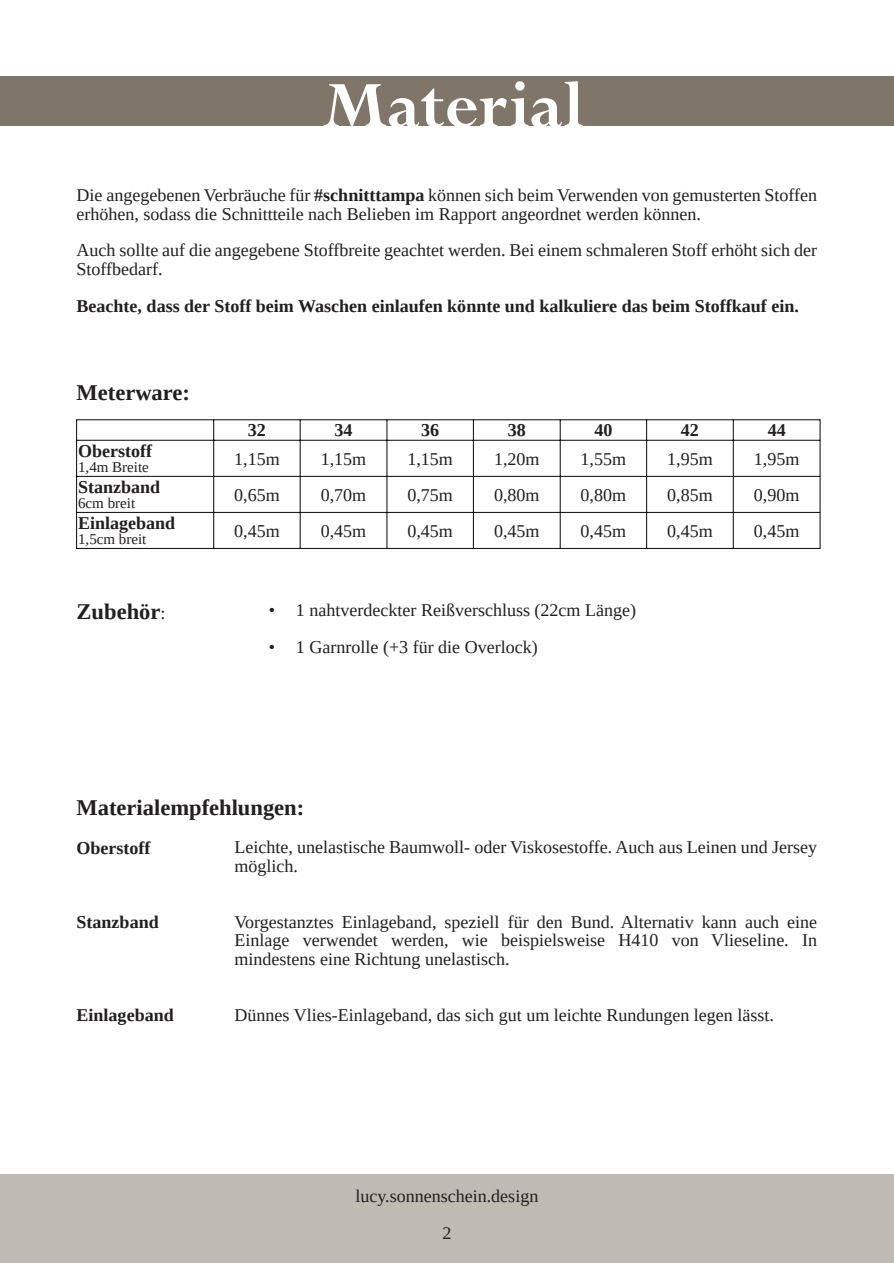
<style>
.page{position:relative;width:894px;height:1263px;background:#fff}
.page>*{position:absolute;margin:0;border:0;box-sizing:border-box;transform-origin:0 0}
.t1{font:700 72px "Perpetua";color:#fff}
.t2{font:700 22.5px "Liberation Serif";color:#231f20}
.t3{font:18px/18.8px "Liberation Serif";color:#231f20}
.t4{font:700 18px "Liberation Serif";color:#231f20}
.t5{font:15px "Liberation Serif";color:#231f20}
.s1{font-weight:700}
.s2{font-weight:400;font-size:18px}
</style>
<div class="page">
<div style="left:0;top:1174px;width:893px;height:89px;background:#bfbab4"></div>
<div style="left:0;top:76px;width:893px;height:50px;background:#7f7569"></div>
<hr style="left:76px;top:419px;width:1px;height:130px;background:#080704">
<hr style="left:819px;top:419px;width:1px;height:130px;background:#080704">
<hr style="left:213px;top:420px;width:1px;height:128px;background:#080704">
<hr style="left:300px;top:420px;width:1px;height:128px;background:#080704">
<hr style="left:386px;top:420px;width:1px;height:128px;background:#080704">
<hr style="left:473px;top:420px;width:1px;height:128px;background:#080704">
<hr style="left:559px;top:420px;width:1px;height:128px;background:#080704">
<hr style="left:646px;top:420px;width:1px;height:128px;background:#080704">
<hr style="left:732px;top:420px;width:1px;height:128px;background:#080704">
<hr style="left:77px;top:419px;width:742px;height:1px;background:#080704">
<hr style="left:77px;top:440px;width:742px;height:1px;background:#080704">
<hr style="left:77px;top:476px;width:742px;height:1px;background:#080704">
<hr style="left:77px;top:512px;width:742px;height:1px;background:#080704">
<hr style="left:77px;top:548px;width:742px;height:1px;background:#080704">
<h1 class="t1" style="left:322px;top:81px;width:263px">Material</h1>
<p class="t3" style="left:77px;top:187px;width:741px">Die angegebenen Verbräuche für <span class="s1">#schnitttampa</span> können sich beim Verwenden von gemusterten Stoffen erhöhen, sodass die Schnittteile nach Belieben im Rapport angeordnet werden können.</p>
<p class="t3" style="left:77px;top:243px;width:741px">Auch sollte auf die angegebene Stoffbreite geachtet werden. Bei einem schmaleren Stoff erhöht sich der<br>Stoffbedarf.</p>
<p class="t4" style="left:77px;top:300px;width:723px">Beachte, dass der Stoff beim Waschen einlaufen könnte und kalkuliere das beim Stoffkauf ein.</p>
<p class="t2" style="left:77px;top:385px;width:115px">Meterware:</p>
<p class="t4" style="left:78px;top:445px;width:75px">Oberstoff</p>
<p class="t5" style="left:78px;top:462px;width:72px">1,4m Breite</p>
<p class="t4" style="left:248px;top:424px;width:19px">32</p>
<p class="t4" style="left:334px;top:424px;width:19px">34</p>
<p class="t4" style="left:421px;top:424px;width:19px">36</p>
<p class="t4" style="left:507px;top:424px;width:19px">38</p>
<p class="t4" style="left:594px;top:424px;width:19px">40</p>
<p class="t4" style="left:680px;top:424px;width:19px">42</p>
<p class="t4" style="left:767px;top:424px;width:19px">44</p>
<p class="t3" style="left:234px;top:451px;width:47px">1,15m</p>
<p class="t3" style="left:320px;top:451px;width:47px">1,15m</p>
<p class="t3" style="left:407px;top:451px;width:47px">1,15m</p>
<p class="t3" style="left:494px;top:451px;width:47px">1,20m</p>
<p class="t3" style="left:580px;top:451px;width:47px">1,55m</p>
<p class="t3" style="left:667px;top:451px;width:47px">1,95m</p>
<p class="t3" style="left:753px;top:451px;width:47px">1,95m</p>
<p class="t4" style="left:78px;top:481px;width:84px">Stanzband</p>
<p class="t5" style="left:78px;top:498px;width:59px">6cm breit</p>
<p class="t3" style="left:234px;top:487px;width:47px">0,65m</p>
<p class="t3" style="left:320px;top:487px;width:47px">0,70m</p>
<p class="t3" style="left:407px;top:487px;width:47px">0,75m</p>
<p class="t3" style="left:494px;top:487px;width:47px">0,80m</p>
<p class="t3" style="left:580px;top:487px;width:47px">0,80m</p>
<p class="t3" style="left:667px;top:487px;width:47px">0,85m</p>
<p class="t3" style="left:753px;top:487px;width:47px">0,90m</p>
<p class="t4" style="left:78px;top:517px;width:99px">Einlageband</p>
<p class="t5" style="left:78px;top:534px;width:70px">1,5cm breit</p>
<p class="t3" style="left:234px;top:523px;width:47px">0,45m</p>
<p class="t3" style="left:320px;top:523px;width:47px">0,45m</p>
<p class="t3" style="left:407px;top:523px;width:47px">0,45m</p>
<p class="t3" style="left:494px;top:523px;width:47px">0,45m</p>
<p class="t3" style="left:580px;top:523px;width:47px">0,45m</p>
<p class="t3" style="left:667px;top:523px;width:47px">0,45m</p>
<p class="t3" style="left:753px;top:523px;width:47px">0,45m</p>
<p class="t2" style="left:77px;top:604px;width:90px">Zubehör<span class="s2">:</span></p>
<p class="t3" style="left:269px;top:602px;width:368px">• 1 nahtverdeckter Reißverschluss (22cm Länge)</p>
<p class="t3" style="left:269px;top:639px;width:270px">• 1 Garnrolle (+3 für die Overlock)</p>
<p class="t2" style="left:77px;top:800px;width:229px">Materialempfehlungen:</p>
<p class="t4" style="left:77px;top:842px;width:75px">Oberstoff</p>
<p class="t4" style="left:77px;top:916px;width:84px">Stanzband</p>
<p class="t4" style="left:77px;top:1009px;width:99px">Einlageband</p>
<p class="t3" style="left:234px;top:839px;width:584px">Leichte, unelastische Baumwoll- oder Viskosestoffe. Auch aus Leinen und Jersey möglich.</p>
<p class="t3" style="left:234px;top:914px;width:584px;text-align:justify">Vorgestanztes Einlageband, speziell für den Bund. Alternativ kann auch eine Einlage verwendet werden, wie beispielsweise H410 von Vlieseline. In mindestens eine Richtung unelastisch.</p>
<p class="t3" style="left:234px;top:1007px;width:541px">Dünnes Vlies-Einlageband, das sich gut um leichte Rundungen legen lässt.</p>
<p class="t3" style="left:355px;top:1179px;width:184px;line-height:36.8px;text-align:center">lucy.sonnenschein.design<br>2</p>
</div>
